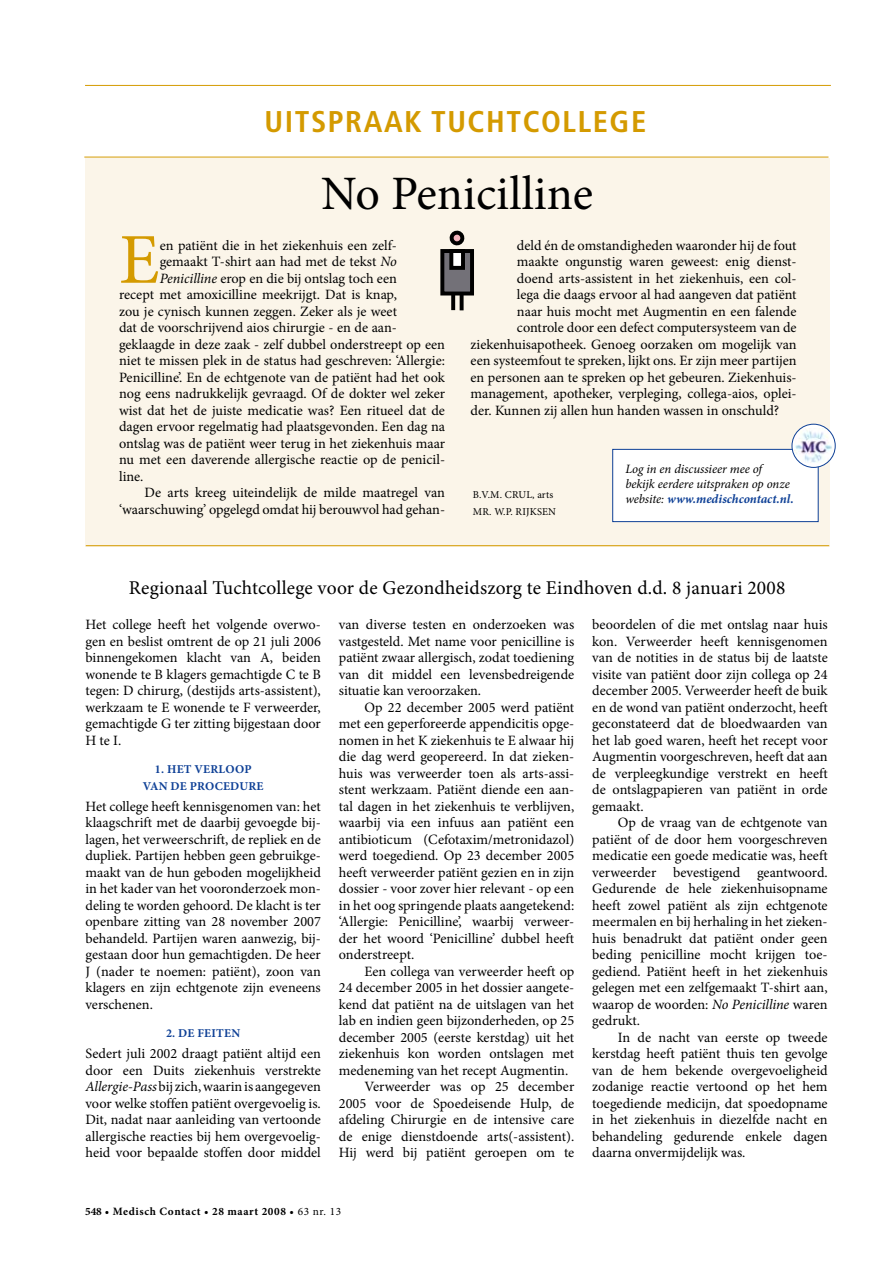
<style>
.page{position:relative;width:893px;height:1263px;background:#fff}
.page>*{position:absolute;margin:0;border:0;box-sizing:border-box;transform-origin:0 0}
.t1{font:71.55px "Minion Pro";color:#d49a00}
.t2{font:48px "Minion Pro";color:#000}
.t3{font:700 condensed 30px "Frutiger";letter-spacing:.05em;color:#d49a00}
.t4{font:19.5px "Minion Pro";letter-spacing:.01em;color:#000}
.t5{font:14.25px/16.5px "Minion Pro";color:#000;text-align:justify}
.t6{font:italic 12.75px/15.3px "Minion Pro";letter-spacing:-.005em;color:#000}
.t7{font:700 12px/16.5px "Minion Pro";letter-spacing:.02em;color:#0e4096;text-align:center}
.t8{font:700 11.25px "Minion Pro";letter-spacing:.05em;color:#000}
.t9{font:10.5px/16.5px "Minion Pro";letter-spacing:.02em;color:#000}
.t10{font:6px "Helvetica";letter-spacing:.1em;color:#000}
.s1{font-style:italic}
.s2{font-weight:700;color:#0e4096}
.s3{font-weight:400}
</style>
<div class="page">
<hr style="left:85px;top:85px;width:746px;height:1px;background:#d49a00">
<div style="left:85px;top:158px;width:744px;height:389px;background:#fbf5e9"></div>
<svg style="left:448px;top:230px;width:26px;height:81px"></svg>
<div style="left:440px;top:249px;width:34px;height:46px;background:#737178;border:4px solid #000"></div>
<div style="left:449px;top:249px;width:16px;height:21px;background:#fff;border:4px solid #000"></div>
<hr style="left:84px;top:157px;width:744px;height:1px;background:#d49a00">
<hr style="left:86px;top:545px;width:743px;height:1px;background:#d49a00">
<div style="left:612px;top:449px;width:207px;height:73px;background:#fff;border:1px solid #0e4096"></div>
<svg style="left:792px;top:424px;width:43px;height:43px"></svg>
<img style="left:794px;top:428px;width:38px;height:35px">
<div style="left:792px;top:424px;width:44px;height:44px;border:1px solid #0e4096;border-radius:50%"></div>
<h3 class="t3" style="left:264px;top:103px;width:383px">UITSPRAAK TUCHTCOLLEGE</h3>
<h2 class="t2" style="left:321px;top:162px;width:274px">No Penicilline</h2>
<h1 class="t1" style="left:119px;top:212px;width:42px">E</h1>
<p class="t5" style="left:160px;top:237px;width:239px">en patiënt die in het ziekenhuis een zelf-</p>
<p class="t5" style="left:160px;top:253px;width:239px">gemaakt T-shirt aan had met de tekst <span class="s1">No</span></p>
<p class="t5" style="left:160px;top:270px;width:239px"><span class="s1">Penicilline</span> erop en die bij ontslag toch een</p>
<p class="t5" style="left:119px;top:286px;width:279px">recept met amoxicilline meekrijgt. Dat is knap,</p>
<p class="t5" style="left:119px;top:303px;width:279px">zou je cynisch kunnen zeggen. Zeker als je weet</p>
<p class="t5" style="left:119px;top:319px;width:279px">dat de voorschrijvend aios chirurgie - en de aan-</p>
<p class="t5" style="left:119px;top:336px;width:328px">geklaagde in deze zaak - zelf dubbel onderstreept op een</p>
<p class="t5" style="left:119px;top:352px;width:327px">niet te missen plek in de status had geschreven: ‘Allergie:</p>
<p class="t5" style="left:119px;top:369px;width:327px">Penicilline’. En de echtgenote van de patiënt had het ook</p>
<p class="t5" style="left:119px;top:385px;width:327px">nog eens nadrukkelijk gevraagd. Of de dokter wel zeker</p>
<p class="t5" style="left:119px;top:402px;width:327px">wist dat het de juiste medicatie was? Een ritueel dat de</p>
<p class="t5" style="left:119px;top:418px;width:327px">dagen ervoor regelmatig had plaatsgevonden. Een dag na</p>
<p class="t5" style="left:119px;top:435px;width:328px">ontslag was de patiënt weer terug in het ziekenhuis maar</p>
<p class="t5" style="left:119px;top:452px;width:327px">nu met een daverende allergische reactie op de penicil-</p>
<p class="t5" style="left:119px;top:468px;width:26px">line.</p>
<p class="t5" style="left:145px;top:485px;width:302px">De arts kreeg uiteindelijk de milde maatregel van</p>
<p class="t5" style="left:119px;top:501px;width:328px">‘waarschuwing’ opgelegd omdat hij berouwvol had gehan-</p>
<p class="t10" style="left:307px;top:327px;width:45px">over de grens</p>
<p class="t10" style="left:291px;top:455px;width:78px">onbegrijpelijke klachten</p>
<p class="t5" style="left:517px;top:237px;width:281px">deld én de omstandigheden waaronder hij de fout</p>
<p class="t5" style="left:517px;top:253px;width:281px">maakte ongunstig waren geweest: enig dienst-</p>
<p class="t5" style="left:517px;top:270px;width:281px">doend arts-assistent in het ziekenhuis, een col-</p>
<p class="t5" style="left:517px;top:286px;width:281px">lega die daags ervoor al had aangeven dat patiënt</p>
<p class="t5" style="left:517px;top:303px;width:281px">naar huis mocht met Augmentin en een falende</p>
<p class="t5" style="left:517px;top:319px;width:281px">controle door een defect computersysteem van de</p>
<p class="t5" style="left:471px;top:336px;width:328px">ziekenhuisapotheek. Genoeg oorzaken om mogelijk van</p>
<p class="t5" style="left:471px;top:352px;width:327px">een systeemfout te spreken, lijkt ons. Er zijn meer partijen</p>
<p class="t5" style="left:471px;top:369px;width:328px">en personen aan te spreken op het gebeuren. Ziekenhuis-</p>
<p class="t5" style="left:471px;top:385px;width:327px">management, apotheker, verpleging, collega-aios, oplei-</p>
<p class="t5" style="left:471px;top:402px;width:310px">der. Kunnen zij allen hun handen wassen in onschuld?</p>
<p class="t10" style="left:564px;top:327px;width:41px">nieuwsreflex</p>
<p class="t10" style="left:686px;top:327px;width:52px">med. misvatting</p>
<p class="t9" style="left:473px;top:487px;width:82px">B.V.M. Crul, arts<br>MR. w.p. rijksen</p>
<p class="t6" style="left:625px;top:461px;width:170px">Log in en discussieer mee of bekijk eerdere uitspraken op onze website: <span class="s2">www.medischcontact.nl.</span></p>
<h3 class="t4" style="left:129px;top:575px;width:658px">Regionaal Tuchtcollege voor de Gezondheidszorg te Eindhoven d.d. 8 januari 2008</h3>
<p class="t10" style="left:429px;top:582px;width:57px">alg. med. boeken</p>
<p class="t10" style="left:562px;top:582px;width:46px">ziektebeelden</p>
<p class="t10" style="left:687px;top:582px;width:49px">insp. volksgez.</p>
<p class="t10" style="left:297px;top:582px;width:66px">wetenschap. nieuws</p>
<p class="t5" style="left:339px;top:617px;width:237px">van diverse testen en onderzoeken was vastgesteld. Met name voor penicilline is patiënt zwaar allergisch, zodat toediening van dit middel een levensbedreigende situatie kan veroorzaken.</p>
<p class="t5" style="left:339px;top:699px;width:237px;text-indent:26px">Op 22 december 2005 werd patiënt met een geperforeerde appendicitis opge&shy;nomen in het K ziekenhuis te E alwaar hij die dag werd geopereerd. In dat zieken&shy;huis was verweerder toen als arts-assi&shy;stent werkzaam. Patiënt diende een aan&shy;tal dagen in het ziekenhuis te verblijven, waarbij via een infuus aan patiënt een antibioticum (Cefotaxim/metronidazol) werd toegediend. Op 23 december 2005 heeft verweerder patiënt gezien en in zijn dossier - voor zover hier relevant - op een in het oog springende plaats aangetekend: ‘Allergie: Penicilline’, waarbij verweer&shy;der het woord ‘Penicilline’ dubbel heeft onderstreept.</p>
<p class="t5" style="left:364px;top:963px;width:211px">Een collega van verweerder heeft op</p>
<p class="t5" style="left:339px;top:980px;width:237px">24 december 2005 in het dossier aangete-</p>
<p class="t5" style="left:339px;top:996px;width:237px">kend dat patiënt na de uitslagen van het</p>
<p class="t5" style="left:339px;top:1013px;width:237px">lab en indien geen bijzonderheden, op 25</p>
<p class="t5" style="left:339px;top:1029px;width:237px">december 2005 (eerste kerstdag) uit het</p>
<p class="t5" style="left:339px;top:1046px;width:237px">ziekenhuis kon worden ontslagen met</p>
<p class="t5" style="left:339px;top:1062px;width:231px">medeneming van het recept Augmentin.</p>
<p class="t5" style="left:364px;top:1079px;width:211px">Verweerder was op 25 december</p>
<p class="t5" style="left:339px;top:1095px;width:237px">2005 voor de Spoedeisende Hulp, de</p>
<p class="t5" style="left:339px;top:1112px;width:237px">afdeling Chirurgie en de intensive care</p>
<p class="t5" style="left:339px;top:1128px;width:237px">de enige dienstdoende arts(-assistent).</p>
<p class="t5" style="left:339px;top:1145px;width:237px">Hij werd bij patiënt geroepen om te</p>
<p class="t5" style="left:85px;top:617px;width:237px">Het college heeft het volgende overwo&shy;gen en beslist omtrent de op 21 juli 2006 binnengekomen klacht van A, beiden wonende te B klagers gemachtigde C te B tegen: D chirurg, (destijds arts-assistent), werkzaam te E wonende te F verweerder, gemachtigde G ter zitting bijgestaan door H te I.</p>
<p class="t7" style="left:143px;top:761px;width:122px">1. HET VERLOOP<br>VAN DE PROCEDURE</p>
<p class="t5" style="left:85px;top:798px;width:237px">Het college heeft kennisgenomen van: het klaagschrift met de daarbij gevoegde bij&shy;lagen, het verweerschrift, de repliek en de dupliek. Partijen hebben geen gebruikge&shy;maakt van de hun geboden mogelijkheid in het kader van het vooronderzoek mon&shy;deling te worden gehoord. De klacht is ter openbare zitting van 28 november 2007 behandeld. Partijen waren aanwezig, bij&shy;gestaan door hun gemachtigden. De heer J (nader te noemen: patiënt), zoon van klagers en zijn echtgenote zijn eveneens verschenen.</p>
<p class="t7" style="left:166px;top:1025px;width:76px">2. DE FEITEN</p>
<p class="t5" style="left:85px;top:1046px;width:237px">Sedert juli 2002 draagt patiënt altijd een door een Duits ziekenhuis verstrekte <span class="s1">Allergie-Pass</span> bij zich, waarin is aangegeven voor welke stoffen patiënt overgevoelig is.<br>Dit, nadat naar aanleiding van vertoonde allergische reacties bij hem overgevoelig&shy;heid voor bepaalde stoffen door middel</p>
<p class="t10" style="left:421px;top:837px;width:64px">ingezonden brieven</p>
<p class="t10" style="left:302px;top:837px;width:54px">praktijkperikelen</p>
<p class="t5" style="left:592px;top:617px;width:237px">beoordelen of die met ontslag naar huis kon. Verweerder heeft kennisgenomen van de notities in de status bij de laatste visite van patiënt door zijn collega op 24 december 2005. Verweerder heeft de buik en de wond van patiënt onderzocht, heeft geconstateerd dat de bloedwaarden van het lab goed waren, heeft het recept voor Augmentin voorgeschreven, heeft dat aan de verpleegkundige verstrekt en heeft de ontslagpapieren van patiënt in orde gemaakt.</p>
<p class="t5" style="left:592px;top:815px;width:237px;text-indent:26px">Op de vraag van de echtgenote van patiënt of de door hem voorgeschreven medicatie een goede medicatie was, heeft verweerder bevestigend geantwoord.<br>Gedurende de hele ziekenhuisopname heeft zowel patiënt als zijn echtgenote meermalen en bij herhaling in het zieken&shy;huis benadrukt dat patiënt onder geen beding penicilline mocht krijgen toe&shy;gediend. Patiënt heeft in het ziekenhuis gelegen met een zelfgemaakt T-shirt aan, waarop de woorden: <span class="s1">No Penicilline</span> waren gedrukt.</p>
<p class="t5" style="left:592px;top:1029px;width:237px;text-indent:26px">In de nacht van eerste op tweede kerstdag heeft patiënt thuis ten gevolge van de hem bekende overgevoeligheid zodanige reactie vertoond op het hem toegediende medicijn, dat spoedopname in het ziekenhuis in diezelfde nacht en behandeling gedurende enkele dagen daarna onvermijdelijk was.</p>
<p class="t8" style="left:85px;top:1203px;width:258px">548 • MEDISCH CONTACT • 28 MAART 2008 • <span class="s3">63 nr. 13</span></p>
</div>
